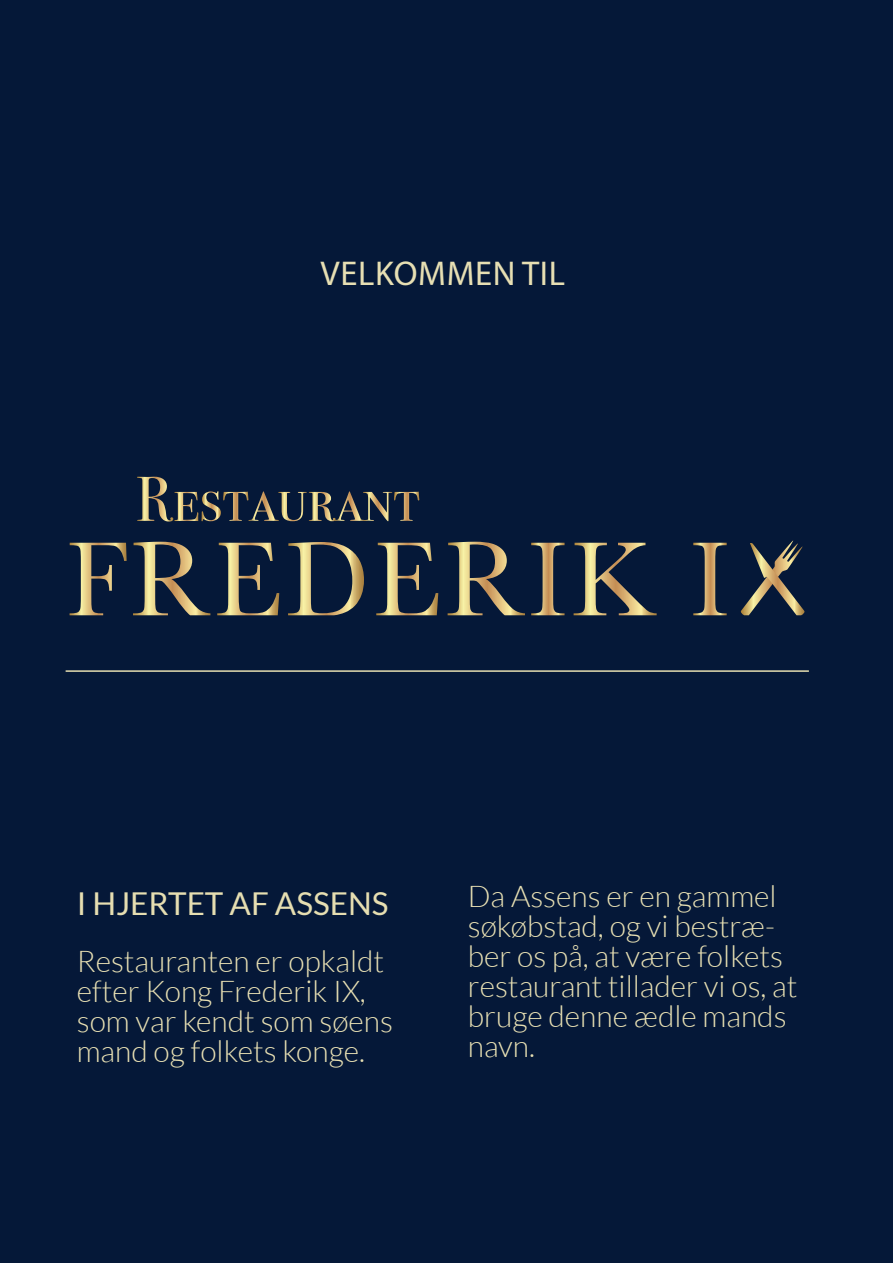
<style>
.page{position:relative;width:893px;height:1263px;background:#051838}
.page>*{position:absolute;margin:0;border:0;box-sizing:border-box;transform-origin:0 0}
.top_text{font:34.5px "Myriad Pro";letter-spacing:.02em;color:#e7dfb3}
.Lower_title{font:31.5px "Lato";color:#e6deb1}
.Normal_Text{font:300 30px/30px "Lato";color:#e7dfb3}
</style>
<div class="page">
<hr style="left:66px;top:670px;width:743px;height:2px;background:#e6deb1">
<svg style="left:70px;top:543px;width:57px;height:72px"></svg>
<svg style="left:133px;top:542px;width:77px;height:73px"></svg>
<svg style="left:217px;top:543px;width:62px;height:72px"></svg>
<svg style="left:288px;top:542px;width:76px;height:73px"></svg>
<svg style="left:376px;top:543px;width:62px;height:72px"></svg>
<svg style="left:448px;top:542px;width:77px;height:73px"></svg>
<svg style="left:531px;top:543px;width:34px;height:72px"></svg>
<svg style="left:574px;top:543px;width:83px;height:72px"></svg>
<svg style="left:693px;top:543px;width:34px;height:72px"></svg>
<svg style="left:740px;top:540px;width:65px;height:75px"></svg>
<svg style="left:137px;top:477px;width:282px;height:44px"></svg>
<p class="top_text" style="left:320px;top:252px;width:246px">VELKOMMEN TIL</p>
<p class="Lower_title" style="left:77px;top:886px;width:313px">I HJERTET AF ASSENS</p>
<p class="Normal_Text" style="left:77px;top:946px;width:318px">Restauranten er opkaldt efter Kong Frederik IX, som var kendt som søens mand og folkets konge.</p>
<p class="Normal_Text" style="left:468px;top:882px;width:331px">Da Assens er en gammel søkøbstad, og vi bestræ&shy;ber os på, at være folkets restaurant tillader vi os, at bruge denne ædle mands navn.</p>
</div>
